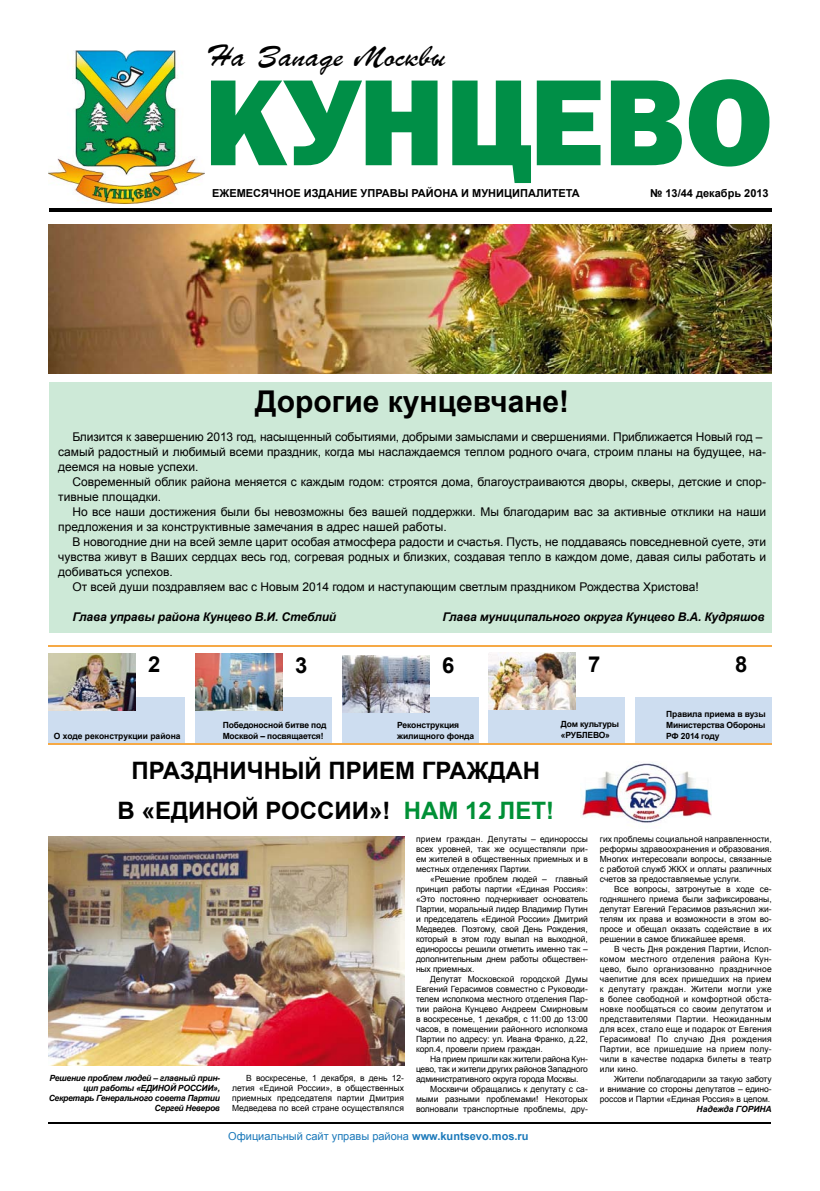
<style>
.page{position:relative;width:820px;height:1191px;background:#fff}
.page>*{position:absolute;margin:0;border:0;box-sizing:border-box;transform-origin:0 0}
.t1{font:800 127px "Franklin Gothic";color:#008f47}
.t2{font:700 30px "Arial";color:#000}
.t3{font:30px "Parsek Cyrillic";color:#000}
.t4{font:700 24px/40px "Arial";color:#000;text-align:center}
.t5{font:700 22px "Arial";color:#000}
.t6{font:12px/15px "Arial";color:#000}
.t7{font:italic 700 12px "Arial";letter-spacing:-.01em;color:#000}
.t8{font:700 11px "Arial";color:#000}
.t9{font:11px "Arial";color:#1b79ba}
.t10{font:8.5px/10px "Arial";color:#000;text-align:justify}
.t11{font:700 8.5px/11px "Arial";letter-spacing:-.02em;color:#000}
.t12{font:italic 700 8.5px/10px "Arial";letter-spacing:-.03em;color:#000;text-align:right}
.t13{font:700 8.5px "Arial";color:#000}
.t14{font:italic 700 8.5px "Arial";color:#000}
.s1{color:#009036}
.s2{font-weight:700}
</style>
<div class="page">
<div style="left:49px;top:382px;width:722px;height:250px;background:#cde9d7"></div>
<hr style="left:49px;top:209px;width:722px;height:3px;background:#000">
<img style="left:48px;top:50px;width:156px;height:153px">
<hr style="left:48px;top:1122px;width:722px;height:1px;background:#000">
<div style="left:48px;top:696px;width:136px;height:47px;background:#cdddf0"></div>
<div style="left:195px;top:697px;width:136px;height:47px;background:#cdddf0"></div>
<div style="left:488px;top:697px;width:136px;height:46px;background:#cdddf0"></div>
<div style="left:342px;top:697px;width:136px;height:47px;background:#cdddf0"></div>
<div style="left:635px;top:697px;width:136px;height:46px;background:#cdddf0"></div>
<hr style="left:48px;top:744px;width:723px;height:1px;background:#f6a945">
<hr style="left:48px;top:645px;width:723px;height:1px;background:#f6a945">
<img style="left:48px;top:653px;width:87px;height:57px">
<img style="left:195px;top:654px;width:87px;height:57px">
<img style="left:488px;top:653px;width:86px;height:57px">
<img style="left:342px;top:655px;width:87px;height:57px">
<img style="left:48px;top:836px;width:356px;height:229px">
<img style="left:580px;top:762px;width:131px;height:61px">
<img style="left:48px;top:224px;width:723px;height:149px">
<h2 class="t3" style="left:205px;top:39px;width:241px">На Западе Москвы</h2>
<h1 class="t1" style="left:203px;top:40px;width:570px">КУНЦЕВО</h1>
<p class="t8" style="left:212px;top:186px;width:369px">ЕЖЕМЕСЯЧНОЕ ИЗДАНИЕ УПРАВЫ РАЙОНА И МУНИЦИПАЛИТЕТА</p>
<p class="t8" style="left:650px;top:186px;width:120px">№ 13/44 декабрь 2013</p>
<h2 class="t2" style="left:255px;top:382px;width:315px">Дорогие кунцевчане!</h2>
<p class="t6" style="left:58px;top:430px;width:709px;text-indent:14px">Близится к завершению 2013 год, насыщенный событиями, добрыми замыслами и свершениями. Приближается Новый год – самый радостный и любимый всеми праздник, когда мы наслаждаемся теплом родного очага, строим планы на будущее, на&shy;деемся на новые успехи.</p>
<h3 class="t6" style="left:58px;top:475px;width:709px;text-indent:14px">Современный облик района меняется с каждым годом: строятся дома, благоустраиваются дворы, скверы, детские и спор&shy;тивные площадки.</h3>
<h3 class="t6" style="left:58px;top:505px;width:709px;text-indent:14px">Но все наши достижения были бы невозможны без вашей поддержки. Мы благодарим вас за активные отклики на наши предложения и за конструктивные замечания в адрес нашей работы.</h3>
<h3 class="t6" style="left:72px;top:535px;width:695px">В новогодние дни на всей земле царит особая атмосфера радости и счастья. Пусть, не поддаваясь повседневной суете, эти</h3>
<h3 class="t6" style="left:58px;top:550px;width:709px">чувства живут в Ваших сердцах весь год, согревая родных и близких, создавая тепло в каждом доме, давая силы работать и</h3>
<h3 class="t6" style="left:58px;top:565px;width:116px">добиваться успехов.</h3>
<h3 class="t6" style="left:72px;top:580px;width:627px">От всей души поздравляем вас с Новым 2014 годом и наступающим светлым праздником Рождества Христова!</h3>
<h3 class="t7" style="left:72px;top:609px;width:265px">Глава управы района Кунцево В.И. Стеблий</h3>
<h3 class="t7" style="left:442px;top:609px;width:324px">Глава муниципального округа Кунцево В.А. Кудряшов</h3>
<h3 class="t5" style="left:148px;top:650px;width:14px">2</h3>
<h3 class="t5" style="left:295px;top:650px;width:14px">3</h3>
<h3 class="t5" style="left:442px;top:650px;width:14px">6</h3>
<h3 class="t5" style="left:587px;top:649px;width:14px">7</h3>
<h3 class="t5" style="left:734px;top:649px;width:14px">8</h3>
<p class="t11" style="left:223px;top:719px;width:105px">Победоносной битве под<br>Москвой – посвящается!</p>
<p class="t11" style="left:560px;top:718px;width:60px">Дом культуры «РУБЛЕВО»</p>
<p class="t11" style="left:397px;top:719px;width:78px">Реконструкция жилищного фонда</p>
<p class="t13" style="left:54px;top:730px;width:128px">О ходе реконструкции района</p>
<h3 class="t4" style="left:118px;top:751px;width:438px">ПРАЗДНИЧНЫЙ ПРИЕМ ГРАЖДАН<br>В «ЕДИНОЙ РОССИИ»! <span class="s1">НАМ 12 ЛЕТ!</span></h3>
<p class="t11" style="left:666px;top:708px;width:101px;text-align:justify">Правила приема в вузы Министерства Обороны РФ 2014 году</p>
<p class="t12" style="left:49px;top:1073px;width:173px">Решение проблем людей – главный прин&shy;цип работы «ЕДИНОЙ РОССИИ»,<br>Секретарь Генерального совета Партии<br>Сергей Неверов</p>
<p class="t10" style="left:232px;top:1073px;width:173px;text-indent:14px">В воскресенье, 1 декабря, в день 12- летия «Единой России», в общественных приемных председателя партии Дмитрия Медведева по всей стране осуществлялся</p>
<p class="t10" style="left:416px;top:834px;width:173px">прием граждан. Депутаты – единороссы всех уровней, так же осуществляли при&shy;ем жителей в общественных приемных и в местных отделениях Партии.</p>
<p class="t10" style="left:416px;top:874px;width:173px;text-indent:14px">«Решение проблем людей – главный принцип работы партии «Единая Россия»: «Это постоянно подчеркивает основатель Партии, моральный лидер Владимир Путин и председатель «Единой России» Дмитрий Медведев. Поэтому, свой День Рождения, который в этом году выпал на выходной, единороссы решили отметить именно так – дополнительным днем работы обществен&shy;ных приемных.</p>
<p class="t10" style="left:416px;top:973px;width:173px;text-indent:14px">Депутат Московской городской Думы Евгений Герасимов совместно с Руководи&shy;телем исполкома местного отделения Пар&shy;тии района Кунцево Андреем Смирновым в воскресенье, 1 декабря, с 11:00 до 13:00 часов, в помещении районного исполкома Партии по адресу: ул. Ивана Франко, д.22, корп.4, провели прием граждан.</p>
<p class="t10" style="left:416px;top:1053px;width:173px;text-indent:14px">На прием пришли как жители района Кун&shy;цево, так и жители других районов Западного административного округа города Москвы.</p>
<p class="t10" style="left:416px;top:1083px;width:173px;text-indent:14px">Москвичи обращались к депутату с са&shy;мыми разными проблемами! Некоторых волновали транспортные проблемы, дру-</p>
<p class="t9" style="left:228px;top:1129px;width:302px">Официальный сайт управы района <span class="s2">www.kuntsevo.mos.ru</span></p>
<p class="t10" style="left:599px;top:833px;width:173px">гих проблемы социальной направленности, реформы здравоохранения и образования.<br>Многих интересовали вопросы, связанные с работой служб ЖКХ и оплаты различных счетов за предоставляемые услуги.</p>
<p class="t10" style="left:599px;top:883px;width:173px;text-indent:14px">Все вопросы, затронутые в ходе се&shy;годняшнего приема были зафиксированы, депутат Евгений Герасимов разъяснил жи&shy;телям их права и возможности в этом во&shy;просе и обещал оказать содействие в их решении в самое ближайшее время.</p>
<p class="t10" style="left:599px;top:943px;width:173px;text-indent:14px">В честь Дня рождения Партии, Испол&shy;комом местного отделения района Кун&shy;цево, было организованно праздничное чаепитие для всех пришедших на прием к депутату граждан. Жители могли уже в более свободной и комфортной обста&shy;новке пообщаться со своим депутатом и представителями Партии. Неожиданным для всех, стало еще и подарок от Евгения Герасимова! По случаю Дня рождения Партии, все пришедшие на прием полу&shy;чили в качестве подарка билеты в театр или кино.</p>
<p class="t10" style="left:599px;top:1073px;width:173px;text-indent:14px">Жители поблагодарили за такую заботу и внимание со стороны депутатов – едино&shy;россов и Партии «Единая Россия» в целом.</p>
<p class="t14" style="left:696px;top:1103px;width:77px">Надежда ГОРИНА</p>
</div>
